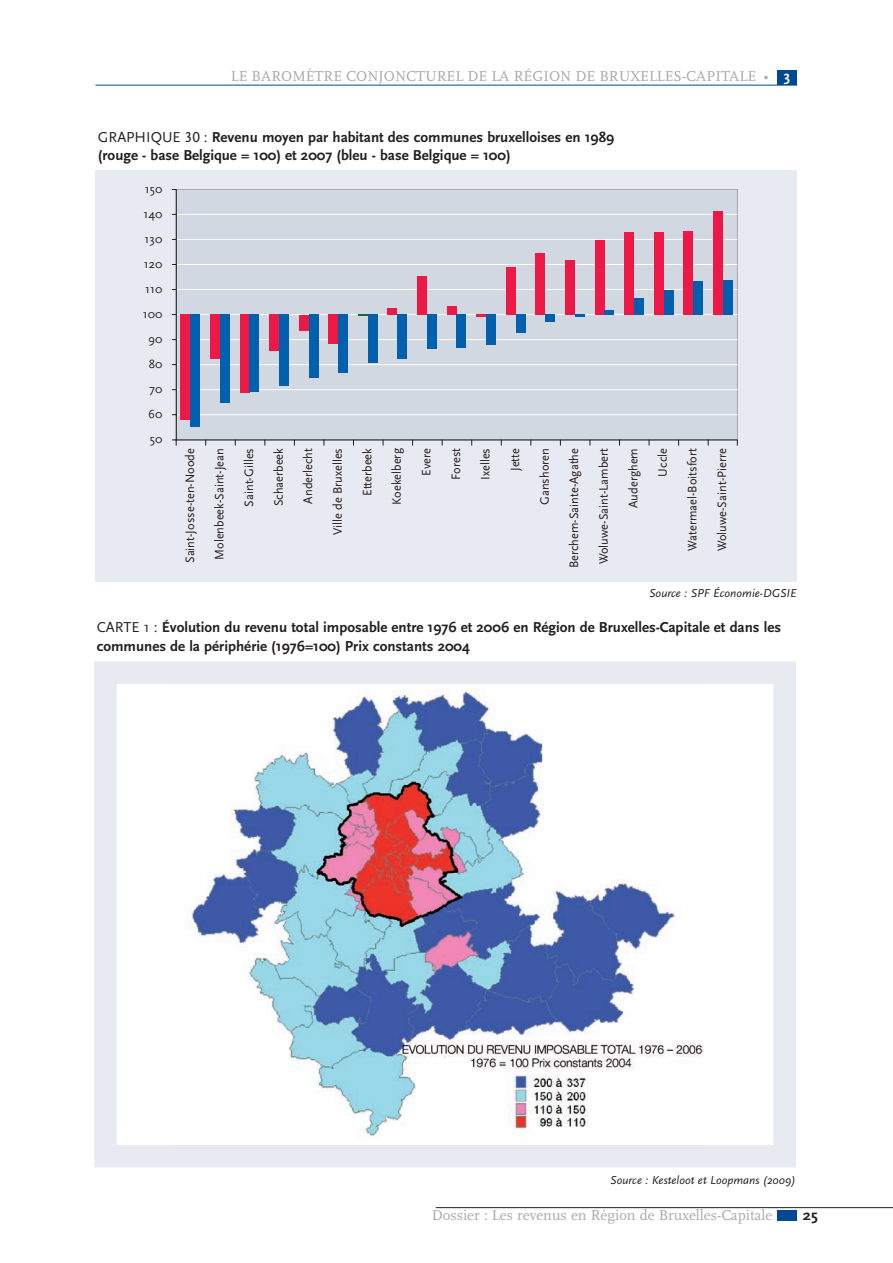
<style>
.page{position:relative;width:893px;height:1263px;background:#fff}
.page>*{position:absolute;margin:0;border:0;box-sizing:border-box;transform-origin:0 0}
.t1{font:700 15px/18.3px "Scala Sans";color:#231f20}
.t2{font:15px "Scala";color:#a8a9ad}
.t3{font:700 15px "Scala Sans";color:#231f20;scale:1.1 1}
.t4{font:12.75px "Scala Sans";color:#231f20}
.t5{font:12.3px/25px "Scala Sans";color:#231f20;text-align:center}
.t6{font:italic 12px "Scala Sans";color:#231f20}
.s1{font-family:"Scala Sans";font-weight:700;color:#fff}
.s2{font-weight:400}
.s3{font-family:"Scala Sans Caps";font-weight:400}
</style>
<div class="page">
<hr style="left:436px;top:1207px;width:456px;height:1px;background:#231f20">
<div style="left:777px;top:1211px;width:20px;height:10px;background:#014990"></div>
<div style="left:777px;top:70px;width:20px;height:15px;background:#014990"></div>
<hr style="left:95px;top:85px;width:702px;height:1px;background:#014990">
<div style="left:95px;top:171px;width:702px;height:411px;background:#e7eaf0"></div>
<div style="left:172px;top:189px;width:566px;height:252px;background:#d2d8e2"></div>
<div style="left:180px;top:315px;width:10px;height:105px;background:#ed1845"></div>
<div style="left:190px;top:315px;width:10px;height:112px;background:#0160ae"></div>
<div style="left:210px;top:315px;width:10px;height:44px;background:#ed1845"></div>
<div style="left:220px;top:315px;width:10px;height:88px;background:#0160ae"></div>
<div style="left:240px;top:315px;width:9px;height:78px;background:#ed1845"></div>
<div style="left:249px;top:315px;width:10px;height:77px;background:#0160ae"></div>
<div style="left:269px;top:315px;width:10px;height:36px;background:#ed1845"></div>
<div style="left:279px;top:315px;width:10px;height:71px;background:#0160ae"></div>
<div style="left:299px;top:315px;width:10px;height:16px;background:#ed1845"></div>
<div style="left:309px;top:315px;width:9px;height:63px;background:#0160ae"></div>
<div style="left:328px;top:315px;width:10px;height:29px;background:#ed1845"></div>
<div style="left:338px;top:315px;width:10px;height:58px;background:#0160ae"></div>
<div style="left:368px;top:315px;width:10px;height:48px;background:#0160ae"></div>
<div style="left:387px;top:308px;width:10px;height:7px;background:#ed1845"></div>
<div style="left:397px;top:315px;width:10px;height:44px;background:#0160ae"></div>
<div style="left:417px;top:276px;width:10px;height:39px;background:#ed1845"></div>
<div style="left:427px;top:315px;width:10px;height:34px;background:#0160ae"></div>
<div style="left:447px;top:306px;width:9px;height:9px;background:#ed1845"></div>
<div style="left:456px;top:315px;width:10px;height:33px;background:#0160ae"></div>
<svg style="left:476px;top:315px;width:10px;height:2px"></svg>
<div style="left:486px;top:315px;width:10px;height:30px;background:#0160ae"></div>
<div style="left:506px;top:267px;width:10px;height:48px;background:#ed1845"></div>
<div style="left:516px;top:315px;width:9px;height:18px;background:#0160ae"></div>
<div style="left:535px;top:253px;width:10px;height:62px;background:#ed1845"></div>
<div style="left:545px;top:315px;width:10px;height:7px;background:#0160ae"></div>
<div style="left:565px;top:260px;width:10px;height:55px;background:#ed1845"></div>
<svg style="left:575px;top:315px;width:10px;height:2px"></svg>
<div style="left:594px;top:240px;width:10px;height:75px;background:#ed1845"></div>
<div style="left:604px;top:310px;width:10px;height:5px;background:#0160ae"></div>
<div style="left:624px;top:232px;width:10px;height:83px;background:#ed1845"></div>
<div style="left:634px;top:298px;width:10px;height:17px;background:#0160ae"></div>
<div style="left:654px;top:233px;width:9px;height:82px;background:#ed1845"></div>
<div style="left:663px;top:290px;width:10px;height:25px;background:#0160ae"></div>
<div style="left:683px;top:231px;width:10px;height:84px;background:#ed1845"></div>
<div style="left:693px;top:282px;width:10px;height:33px;background:#0160ae"></div>
<div style="left:713px;top:212px;width:10px;height:103px;background:#ed1845"></div>
<div style="left:723px;top:280px;width:10px;height:35px;background:#0160ae"></div>
<img style="left:190px;top:689px;width:513px;height:447px">
<div style="left:94px;top:661px;width:702px;height:506px;border:22px solid #e7eaf0"></div>
<p class="t2" style="left:231px;top:70px;width:561px">LE BAROMÈTRE CONJONCTUREL DE LA RÉGION DE BRUXELLES-CAPITALE • <span class="s1">3</span></p>
<p class="t1" style="left:98px;top:129px;width:518px"><span class="s2">GRAPHIQUE</span> <span class="s3">30</span> <span class="s2">:</span> Revenu moyen par habitant des communes bruxelloises en 1989 (rouge - base Belgique = 100) et 2007 (bleu - base Belgique = 100)</p>
<p class="t5" style="left:143px;top:177px;width:21px">150<br>140<br>130<br>120<br>110<br>100<br>90<br>80<br>70<br>60<br>50</p>
<p class="t4" style="left:184px;top:563px;width:116px;rotate:-90deg">Saint-Josse-ten-Noode</p>
<p class="t4" style="left:214px;top:560px;width:113px;rotate:-90deg">Molenbeek-Saint-Jean</p>
<p class="t4" style="left:243px;top:507px;width:60px;rotate:-90deg">Saint-Gilles</p>
<p class="t4" style="left:273px;top:506px;width:60px;rotate:-90deg">Schaerbeek</p>
<p class="t4" style="left:302px;top:504px;width:57px;rotate:-90deg">Anderlecht</p>
<p class="t4" style="left:332px;top:535px;width:88px;rotate:-90deg">Ville de Bruxelles</p>
<p class="t4" style="left:361px;top:496px;width:50px;rotate:-90deg">Etterbeek</p>
<p class="t4" style="left:391px;top:505px;width:58px;rotate:-90deg">Koekelberg</p>
<p class="t4" style="left:420px;top:476px;width:29px;rotate:-90deg">Evere</p>
<p class="t4" style="left:450px;top:480px;width:33px;rotate:-90deg">Forest</p>
<p class="t4" style="left:480px;top:480px;width:33px;rotate:-90deg">Ixelles</p>
<p class="t4" style="left:509px;top:471px;width:24px;rotate:-90deg">Jette</p>
<p class="t4" style="left:539px;top:505px;width:58px;rotate:-90deg">Ganshoren</p>
<p class="t4" style="left:568px;top:568px;width:122px;rotate:-90deg">Berchem-Sainte-Agathe</p>
<p class="t4" style="left:598px;top:564px;width:117px;rotate:-90deg">Woluwe-Saint-Lambert</p>
<p class="t4" style="left:627px;top:508px;width:61px;rotate:-90deg">Auderghem</p>
<p class="t4" style="left:657px;top:477px;width:30px;rotate:-90deg">Uccle</p>
<p class="t4" style="left:686px;top:551px;width:104px;rotate:-90deg">Watermael-Boitsfort</p>
<p class="t4" style="left:716px;top:551px;width:105px;rotate:-90deg">Woluwe-Saint-Pierre</p>
<p class="t6" style="left:649px;top:588px;width:149px">Source : SPF Économie-DGSIE</p>
<p class="t1" style="left:97px;top:620px;width:686px"><span class="s2">CARTE 1 :</span> Évolution du revenu total imposable entre 1976 et 2006 en Région de Bruxelles-Capitale et dans les communes de la périphérie (1976=100) Prix constants 2004</p>
<p class="t6" style="left:610px;top:1175px;width:187px">Source : Kesteloot et Loopmans (2009)</p>
<p class="t2" style="left:432px;top:1209px;width:342px">Dossier : Les revenus en Région de Bruxelles-Capitale</p>
<p class="t3" style="left:803px;top:1209px;width:15px">25</p>
</div>
